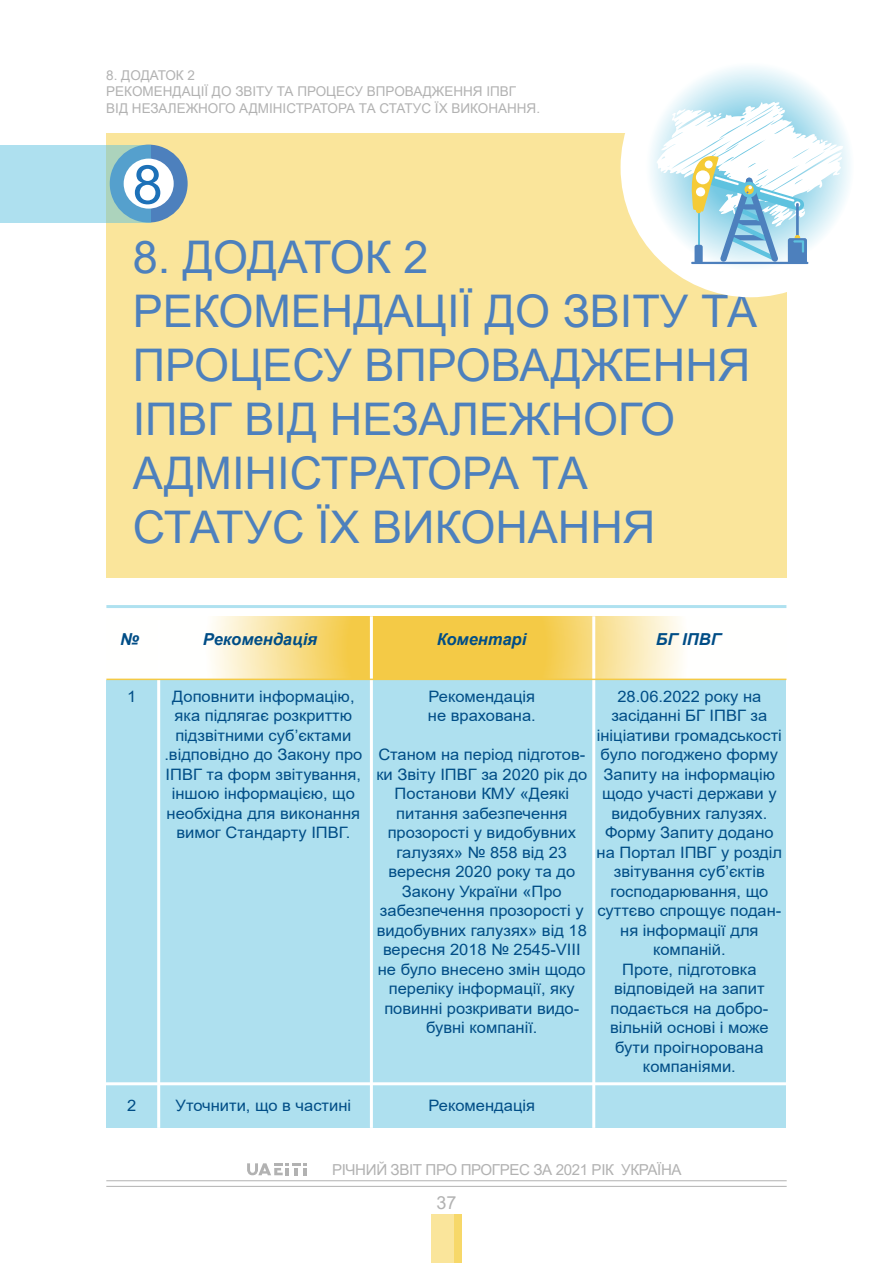
<style>
.page{position:relative;width:893px;height:1263px;background:#fff}
.page>*{position:absolute;margin:0;border:0;box-sizing:border-box;transform-origin:0 0}
.t1{font:54px "Arial";color:#1d71b8}
.t2{font:45px/54px "Arial";color:#4d80bd}
.t3{font:18px "Arial";color:#b2b2b2}
.t4{font:italic 700 16.5px "Arial";color:#004d86}
.t5{font:15.75px/19.5px "Arial";color:#004d86;text-align:center;scale:1.05 1}
.t6{font:15.15px "Arial";letter-spacing:-.025em;color:#b2b2b2}
.t7{font:13.5px/16.5px "Arial";color:#b2b2b2}
</style>
<div class="page">
<div style="left:106px;top:616px;width:680px;height:512px;background:#aee0ef"></div>
<svg style="left:106px;top:616px;width:680px;height:63px;background:#f9e4a1"></svg>
<hr style="left:157px;top:616px;width:3px;height:512px;background:#fff">
<hr style="left:370px;top:616px;width:3px;height:512px;background:#fff">
<hr style="left:592px;top:616px;width:3px;height:512px;background:#fff">
<hr style="left:106px;top:605px;width:680px;height:3px;background:#5fc4e1">
<hr style="left:106px;top:679px;width:680px;height:1px;background:#f4ca46">
<div style="left:106px;top:134px;width:681px;height:444px;background:#fae59b"></div>
<div style="left:110px;top:145px;width:78px;height:78px;background:#4d80bd;border-radius:50%"></div>
<svg style="left:0;top:145px;width:150px;height:78px;background:#a2d6e5"></svg>
<div style="left:124px;top:159px;width:50px;height:50px;background:#fff;border-radius:50%"></div>
<div style="left:621px;top:38px;width:259px;height:259px;background:#fff;border-radius:50%"></div>
<svg style="left:646px;top:62px;width:208px;height:208px"></svg>
<hr style="left:691px;top:262px;width:117px;height:2px;background:#4d80bd">
<svg style="left:656px;top:101px;width:188px;height:161px"></svg>
<hr style="left:106px;top:1186px;width:681px;height:1px;background:#b2b2b2">
<hr style="left:106px;top:1180px;width:681px;height:1px;background:#b2b2b2">
<div style="left:431px;top:1215px;width:31px;height:48px;background:#fae59b"></div>
<div style="left:455px;top:1215px;width:7px;height:48px;background:#f7d869"></div>
<svg style="left:247px;top:1163px;width:60px;height:12px"></svg>
<hr style="left:106px;top:1082px;width:680px;height:3px;background:#fff">
<p class="t7" style="left:106px;top:66px;width:435px">8. ДОДАТОК 2<br>РЕКОМЕНДАЦІЇ ДО ЗВІТУ ТА ПРОЦЕСУ ВПРОВАДЖЕННЯ ІПВГ<br>ВІД НЕЗАЛЕЖНОГО АДМІНІСТРАТОРА ТА СТАТУС ЇХ ВИКОНАННЯ.</p>
<h1 class="t1" style="left:133px;top:148px;width:32px">8</h1>
<h2 class="t2" style="left:133px;top:230px;width:626px">8. ДОДАТОК 2<br>РЕКОМЕНДАЦІЇ ДО ЗВІТУ ТА<br>ПРОЦЕСУ ВПРОВАДЖЕННЯ<br>ІПВГ ВІД НЕЗАЛЕЖНОГО<br>АДМІНІСТРАТОРА ТА<br>СТАТУС ЇХ ВИКОНАННЯ</h2>
<p class="t4" style="left:120px;top:629px;width:20px">№</p>
<p class="t4" style="left:203px;top:629px;width:116px">Рекомендація</p>
<p class="t4" style="left:437px;top:629px;width:91px">Коментарі</p>
<p class="t4" style="left:656px;top:629px;width:66px">БГ ІПВГ</p>
<p class="t5" style="left:127px;top:686px;width:10px">1</p>
<p class="t5" style="left:127px;top:1096px;width:10px">2</p>
<p class="t5" style="left:164px;top:686px;width:190px">Доповнити інформацію, яка підлягає розкриттю підзвітними суб’єктами .відповідно до Закону про<br>ІПВГ та форм звітування, іншою інформацією, що необхідна для виконання вимог Стандарту ІПВГ.</p>
<p class="t5" style="left:176px;top:1096px;width:169px">Уточнити, що в частині</p>
<p class="t5" style="left:428px;top:686px;width:104px;text-align:left">Рекомендація не врахована.</p>
<p class="t5" style="left:376px;top:745px;width:202px">Станом на період підготов&shy;ки Звіту ІПВГ за 2020 рік до<br>Постанови КМУ «Деякі питання забезпечення прозорості у видобувних галузях» № 858 від 23 вересня 2020 року та до<br>Закону України «Про забезпечення прозорості у видобувних галузях» від 18 вересня 2018 № 2545-VIII не було внесено змін щодо переліку інформації, яку повинні розкривати видо&shy;бувні компанії.</p>
<p class="t5" style="left:597px;top:686px;width:178px">28.06.2022 року на засіданні БГ ІПВГ за ініціативи громадськості було погоджено форму<br>Запиту на інформацію щодо участі держави у видобувних галузях.<br>Форму Запиту додано на Портал ІПВГ у розділ звітування суб’єктів господарювання, що суттєво спрощує подан&shy;ня інформації для компаній.<br>Проте, підготовка відповідей на запит подається на добро&shy;вільній основі і може бути проігнорована компаніями.</p>
<p class="t5" style="left:429px;top:1096px;width:103px">Рекомендація</p>
<p class="t6" style="left:332px;top:1159px;width:351px">РІЧНИЙ ЗВІТ ПРО ПРОГРЕС ЗА 2021 РІК УКРАЇНА</p>
<p class="t3" style="left:436px;top:1190px;width:22px">37</p>
</div>
